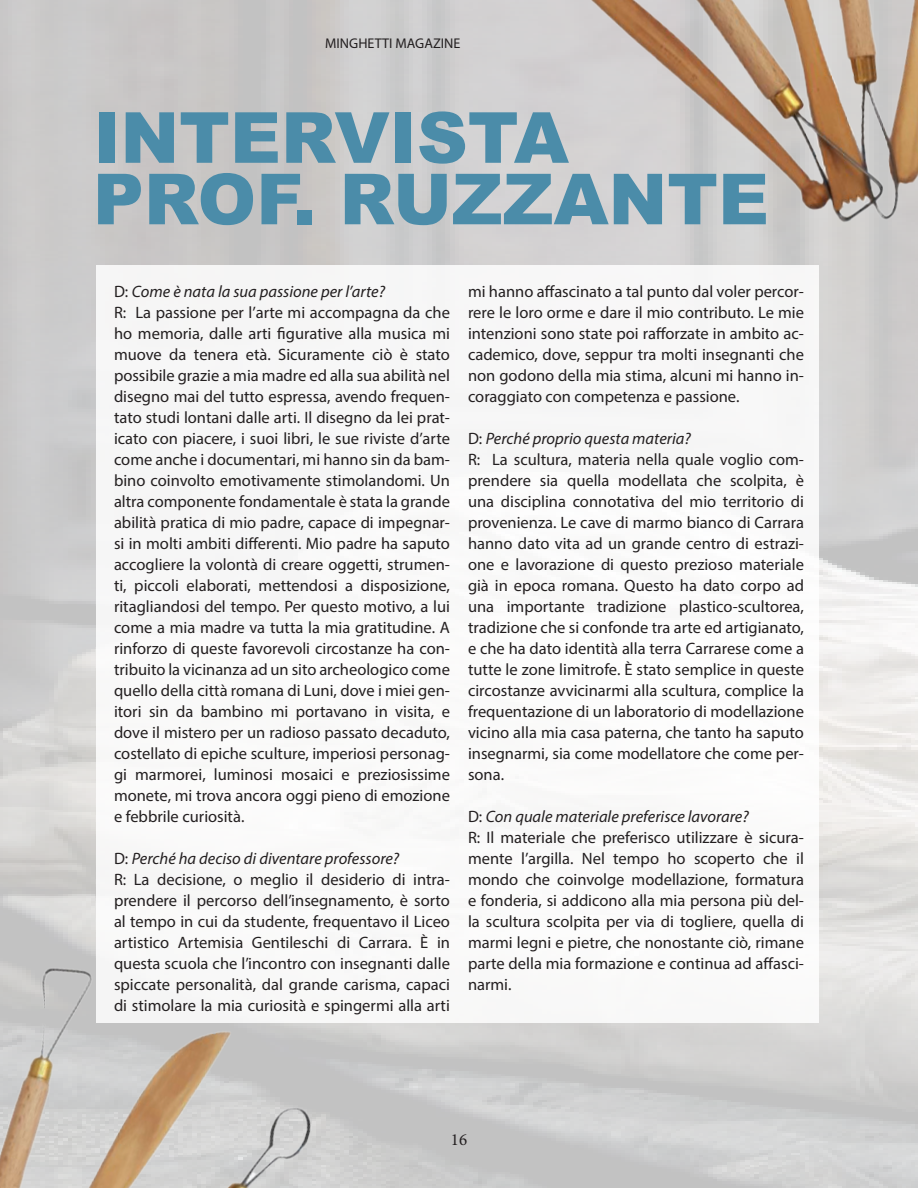
<style>
.page{position:relative;width:918px;height:1188px;background:#fff}
.page>*{position:absolute;margin:0;border:0;box-sizing:border-box;transform-origin:0 0}
.t1{font:900 70.5px "Arial";color:#4b8ca9}
.t2{font:16.95px "Minion Pro";color:#231f20}
.t3{font:16.5px/21px "Myriad Pro";color:#231f20;text-align:justify}
.t4{font:italic 16.5px "Myriad Pro";color:#231f20}
.t5{font:14.1px "Myriad Pro";color:#231f20}
.s1{font-style:normal}
</style>
<div class="page">
<div style="left:96px;top:265px;width:723px;height:758px;background:#f9f9f8"></div>
<img style="left:453px;top:0;width:465px;height:374px">
<img style="left:0;top:818px;width:426px;height:370px">
<p class="t5" style="left:325px;top:34px;width:137px">MINGHETTI MAGAZINE</p>
<p class="t1" style="left:93px;top:86px;width:477px">INTERVISTA</p>
<p class="t1" style="left:93px;top:148px;width:678px">PROF. RUZZANTE</p>
<p class="t4" style="left:114px;top:282px;width:273px"><span class="s1">D:</span> Come è nata la sua passione per l’arte?</p>
<p class="t3" style="left:114px;top:302px;width:338px">R: La passione per l’arte mi accompagna da che ho memoria, dalle arti figurative alla musica mi muove da tenera età. Sicuramente ciò è stato possibile grazie a mia madre ed alla sua abilità nel disegno mai del tutto espressa, avendo frequen&shy;tato studi lontani dalle arti. Il disegno da lei prat&shy;icato con piacere, i suoi libri, le sue riviste d’arte come anche i documentari, mi hanno sin da bam&shy;bino coinvolto emotivamente stimolandomi. Un altra componente fondamentale è stata la grande abilità pratica di mio padre, capace di impegnar&shy;si in molti ambiti differenti. Mio padre ha saputo accogliere la volontà di creare oggetti, strumen&shy;ti, piccoli elaborati, mettendosi a disposizione, ritagliandosi del tempo. Per questo motivo, a lui come a mia madre va tutta la mia gratitudine. A rinforzo di queste favorevoli circostanze ha con&shy;tribuito la vicinanza ad un sito archeologico come quello della città romana di Luni, dove i miei gen&shy;itori sin da bambino mi portavano in visita, e dove il mistero per un radioso passato decaduto, costellato di epiche sculture, imperiosi personag&shy;gi marmorei, luminosi mosaici e preziosissime monete, mi trova ancora oggi pieno di emozione e febbrile curiosità.</p>
<p class="t4" style="left:114px;top:849px;width:287px"><span class="s1">D:</span> Perché ha deciso di diventare professore?</p>
<p class="t3" style="left:114px;top:869px;width:338px">R: La decisione, o meglio il desiderio di intra&shy;prendere il percorso dell’insegnamento, è sorto al tempo in cui da studente, frequentavo il Liceo artistico Artemisia Gentileschi di Carrara. È in questa scuola che l’incontro con insegnanti dalle spiccate personalità, dal grande carisma, capaci di stimolare la mia curiosità e spingermi alla arti</p>
<p class="t3" style="left:468px;top:281px;width:338px">mi hanno affascinato a tal punto dal voler percor&shy;rere le loro orme e dare il mio contributo. Le mie intenzioni sono state poi rafforzate in ambito ac&shy;cademico, dove, seppur tra molti insegnanti che non godono della mia stima, alcuni mi hanno in&shy;coraggiato con competenza e passione.</p>
<p class="t4" style="left:468px;top:429px;width:224px"><span class="s1">D:</span> Perché proprio questa materia?</p>
<p class="t3" style="left:468px;top:449px;width:338px">R: La scultura, materia nella quale voglio com&shy;prendere sia quella modellata che scolpita, è una disciplina connotativa del mio territorio di provenienza. Le cave di marmo bianco di Carrara hanno dato vita ad un grande centro di estrazi&shy;one e lavorazione di questo prezioso materiale già in epoca romana. Questo ha dato corpo ad una importante tradizione plastico-scultorea, tradizione che si confonde tra arte ed artigianato, e che ha dato identità alla terra Carrarese come a tutte le zone limitrofe. È stato semplice in queste circostanze avvicinarmi alla scultura, complice la frequentazione di un laboratorio di modellazione vicino alla mia casa paterna, che tanto ha saputo insegnarmi, sia come modellatore che come per&shy;sona.</p>
<p class="t4" style="left:468px;top:807px;width:282px"><span class="s1">D:</span> Con quale materiale preferisce lavorare?</p>
<p class="t3" style="left:468px;top:827px;width:338px">R: Il materiale che preferisco utilizzare è sicura&shy;mente l’argilla. Nel tempo ho scoperto che il mondo che coinvolge modellazione, formatura e fonderia, si addicono alla mia persona più del&shy;la scultura scolpita per via di togliere, quella di marmi legni e pietre, che nonostante ciò, rimane parte della mia formazione e continua ad affasci&shy;narmi.</p>
<p class="t2" style="left:451px;top:1129px;width:18px">16</p>
</div>
